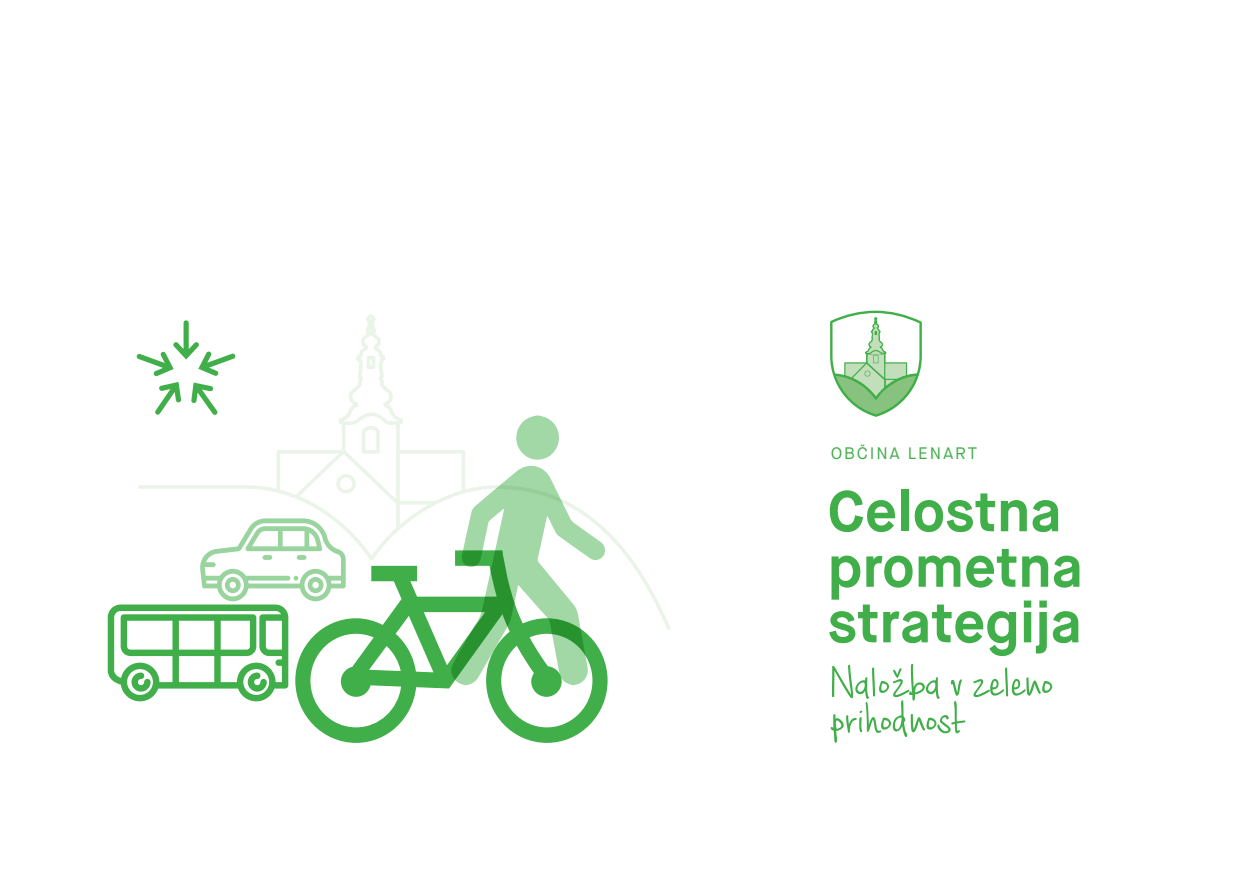
<style>
.page{position:relative;width:1241px;height:874px;background:#fff}
.page>*{position:absolute;margin:0;border:0;box-sizing:border-box;transform-origin:0 0}
.t1{font:700 57.23px/55.5px "Maison Neue";color:#40ae49}
.t2{font:53.73px "Cashew Apple Ale";letter-spacing:-.01em;color:#40ae49}
.t3{font:16.62px "Maison Neue";letter-spacing:.11em;color:#40ae49}
</style>
<div class="page">
<svg style="left:138px;top:314px;width:532px;height:315px"></svg>
<svg style="left:298px;top:550px;width:309px;height:192px"></svg>
<svg style="left:451px;top:415px;width:155px;height:269px"></svg>
<svg style="left:108px;top:518px;width:237px;height:183px"></svg>
<svg style="left:830px;top:310px;width:91px;height:106px"></svg>
<p class="t3" style="left:830px;top:442px;width:148px">OBČINA LENART</p>
<p class="t1" style="left:827px;top:483px;width:257px">Celostna prometna strategija</p>
<p class="t2" style="left:830px;top:653px;width:225px">Naložba v zeleno</p>
<p class="t2" style="left:830px;top:689px;width:134px">prihodnost</p>
</div>
